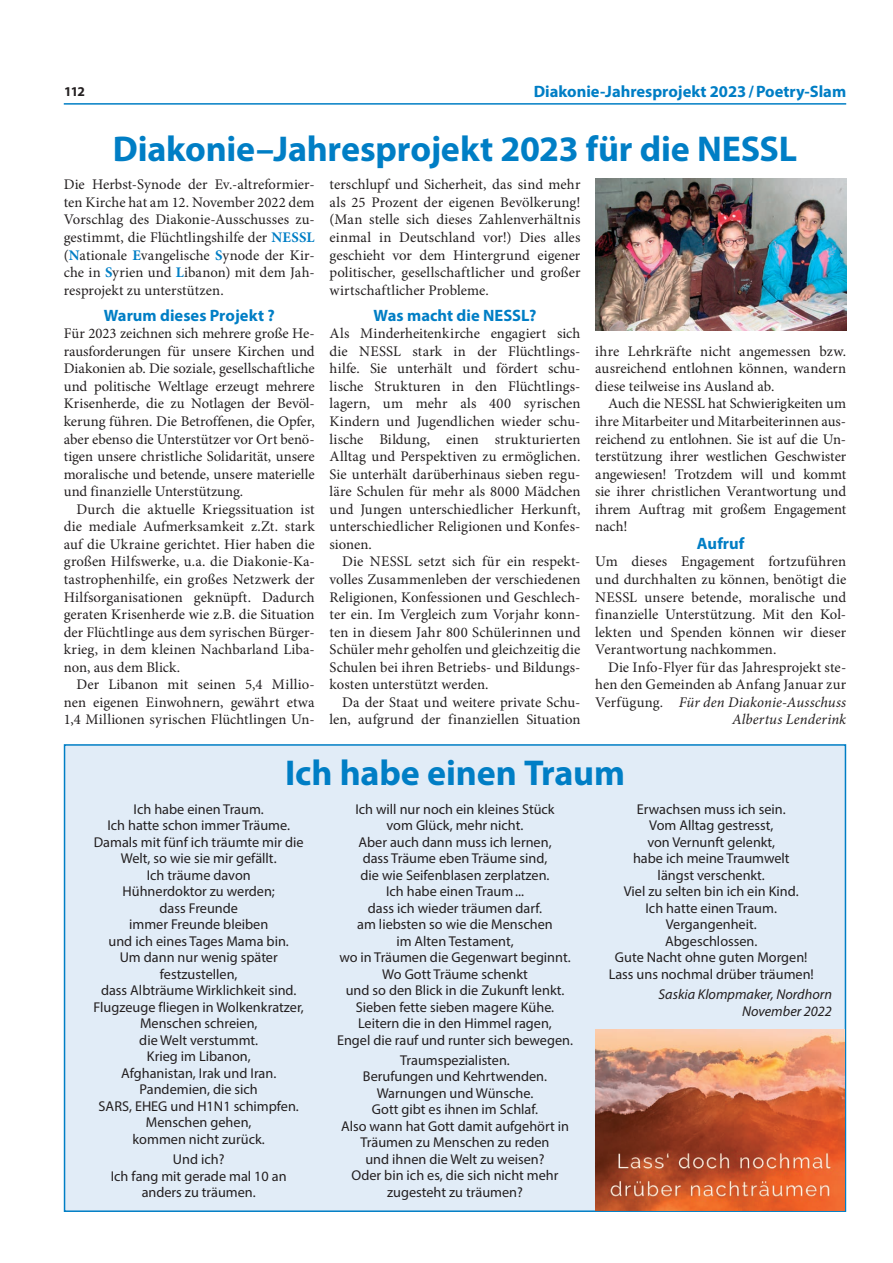
<style>
.page{position:relative;width:893px;height:1263px;background:#fff}
.page>*{position:absolute;margin:0;border:0;box-sizing:border-box;transform-origin:0 0}
.t1{font:700 36px "Myriad Pro";letter-spacing:-.005em;color:#007ec5}
.t2{font:700 16.5px "Myriad Pro";color:#007ec5}
.t3{font:14.7px/17.5px "Minion Pro";letter-spacing:.005em;color:#231f20;text-align:justify}
.t4{font:14.25px/16.5px "Myriad Pro";color:#231f20;text-align:center}
.t5{font:italic 14.25px/16.5px "Myriad Pro";color:#231f20;text-align:right}
.t6{font:700 13.5px "Myriad Pro";color:#231f20}
.s1{font-weight:700;color:#007ec5}
.s2{font-style:italic}
</style>
<div class="page">
<hr style="left:64px;top:103px;width:782px;height:2px;background:#007ec5">
<div style="left:64px;top:744px;width:782px;height:468px;background:#e1ecf7"></div>
<img style="left:595px;top:1029px;width:250px;height:181px">
<img style="left:595px;top:1210px;width:250px;height:1px">
<img style="left:595px;top:179px;width:251px;height:152px">
<p class="t6" style="left:64px;top:82px;width:22px">112</p>
<p class="t2" style="left:534px;top:81px;width:314px">Diakonie-Jahresprojekt 2023 / Poetry-Slam</p>
<h1 class="t1" style="left:113px;top:125px;width:686px">Diakonie–Jahresprojekt 2023 für die NESSL</h1>
<p class="t3" style="left:64px;top:176px;width:252px">Die Herbst-Synode der Ev.-altreformier&shy;ten Kirche hat am 12. November 2022 dem Vorschlag des Diakonie-Ausschusses zu&shy;gestimmt, die Flüchtlingshilfe der <span class="s1">NESSL </span>(<span class="s1">N</span>ationale <span class="s1">E</span>vangelische <span class="s1">S</span>ynode der Kir&shy;che in <span class="s1">S</span>yrien und <span class="s1">L</span>ibanon) mit dem Jah&shy;resprojekt zu unterstützen.</p>
<p class="t2" style="left:104px;top:304px;width:173px">Warum dieses Projekt ?</p>
<p class="t3" style="left:64px;top:325px;width:252px">Für 2023 zeichnen sich mehrere große He&shy;rausforderungen für unsere Kirchen und Diakonien ab. Die soziale, gesellschaftliche und politische Weltlage erzeugt mehrere Krisenherde, die zu Notlagen der Bevöl&shy;kerung führen. Die Betroffenen, die Opfer, aber ebenso die Unterstützer vor Ort benö&shy;tigen unsere christliche Solidarität, unsere moralische und betende, unsere materielle und finanzielle Unterstützung.</p>
<p class="t3" style="left:64px;top:500px;width:252px;text-indent:13px">Durch die aktuelle Kriegssituation ist die mediale Aufmerksamkeit z.Zt. stark auf die Ukraine gerichtet. Hier haben die großen Hilfswerke, u.a. die Diakonie-Ka&shy;tastrophenhilfe, ein großes Netzwerk der Hilfsorganisationen geknüpft. Dadurch geraten Krisenherde wie z.B. die Situation der Flüchtlinge aus dem syrischen Bürger&shy;krieg, in dem kleinen Nachbarland Liba&shy;non, aus dem Blick.</p>
<p class="t3" style="left:64px;top:676px;width:252px;text-indent:13px">Der Libanon mit seinen 5,4 Millio&shy;nen eigenen Einwohnern, gewährt etwa 1,4 Millionen syrischen Flüchtlingen Un-</p>
<p class="t3" style="left:330px;top:176px;width:252px">terschlupf und Sicherheit, das sind mehr als 25 Prozent der eigenen Bevölkerung! (Man stelle sich dieses Zahlenverhältnis einmal in Deutschland vor!) Dies alles geschieht vor dem Hintergrund eigener politischer, gesellschaftlicher und großer wirtschaftlicher Probleme.</p>
<p class="t2" style="left:374px;top:304px;width:164px">Was macht die NESSL?</p>
<p class="t3" style="left:330px;top:325px;width:252px">Als Minderheitenkirche engagiert sich die NESSL stark in der Flüchtlings&shy;hilfe. Sie unterhält und fördert schu&shy;lische Strukturen in den Flüchtlings&shy;lagern, um mehr als 400 syrischen Kindern und Jugendlichen wieder schu&shy;lische Bildung, einen strukturierten Alltag und Perspektiven zu ermöglichen.<br>Sie unterhält darüberhinaus sieben regu&shy;läre Schulen für mehr als 8000 Mädchen und Jungen unterschiedlicher Herkunft, unterschiedlicher Religionen und Konfes&shy;sionen.</p>
<p class="t3" style="left:330px;top:553px;width:252px;text-indent:13px">Die NESSL setzt sich für ein respekt&shy;volles Zusammenleben der verschiedenen Religionen, Konfessionen und Geschlech&shy;ter ein. Im Vergleich zum Vorjahr konn&shy;ten in diesem Jahr 800 Schülerinnen und Schüler mehr geholfen und gleichzeitig die Schulen bei ihren Betriebs- und Bildungs&shy;kosten unterstützt werden.</p>
<p class="t3" style="left:330px;top:693px;width:252px;text-align:right">Da der Staat und weitere private Schu&shy;len, aufgrund der finanziellen Situation</p>
<p class="t3" style="left:595px;top:342px;width:252px">ihre Lehrkräfte nicht angemessen bzw. ausreichend entlohnen können, wandern diese teilweise ins Ausland ab.</p>
<p class="t3" style="left:595px;top:395px;width:252px;text-indent:13px">Auch die NESSL hat Schwierigkeiten um ihre Mitarbeiter und Mitarbeiterinnen aus&shy;reichend zu entlohnen. Sie ist auf die Un&shy;terstützung ihrer westlichen Geschwister angewiesen! Trotzdem will und kommt sie ihrer christlichen Verantwortung und ihrem Auftrag mit großem Engagement nach!</p>
<p class="t2" style="left:697px;top:532px;width:49px">Aufruf</p>
<p class="t3" style="left:595px;top:553px;width:252px">Um dieses Engagement fortzuführen und durchhalten zu können, benötigt die NESSL unsere betende, moralische und finanzielle Unterstützung. Mit den Kol&shy;lekten und Spenden können wir dieser Verantwortung nachkommen.</p>
<p class="t3" style="left:595px;top:658px;width:252px;text-align:right">Die Info-Flyer für das Jahresprojekt ste&shy;hen den Gemeinden ab Anfang Januar zur Verfügung. <span class="s2">Für den Diakonie-Ausschuss Albertus Lenderink</span></p>
<h1 class="t1" style="left:285px;top:750px;width:341px">Ich habe einen Traum</h1>
<p class="t4" style="left:94px;top:800px;width:212px">Ich habe einen Traum.<br>Ich hatte schon immer Träume.<br>Damals mit fünf ich träumte mir die<br>Welt, so wie sie mir gefällt.<br>Ich träume davon<br>Hühnerdoktor zu werden;<br>dass Freunde<br>immer Freunde bleiben<br>und ich eines Tages Mama bin.<br>Um dann nur wenig später festzustellen,<br>dass Albträume Wirklichkeit sind.<br>Flugzeuge fliegen in Wolkenkratzer,<br>Menschen schreien,<br>die Welt verstummt.<br>Krieg im Libanon,<br>Afghanistan, Irak und Iran.<br>Pandemien, die sich<br>SARS, EHEG und H1N1 schimpfen.<br>Menschen gehen,<br>kommen nicht zurück.</p>
<p class="t4" style="left:111px;top:1151px;width:177px">Und ich?<br>Ich fang mit gerade mal 10 an anders zu träumen.</p>
<p class="t4" style="left:337px;top:800px;width:238px">Ich will nur noch ein kleines Stück<br>vom Glück, mehr nicht.<br>Aber auch dann muss ich lernen,<br>dass Träume eben Träume sind,<br>die wie Seifenblasen zerplatzen.<br>Ich habe einen Traum ...<br>dass ich wieder träumen darf.<br>am liebsten so wie die Menschen<br>im Alten Testament,<br>wo in Träumen die Gegenwart beginnt.<br>Wo Gott Träume schenkt<br>und so den Blick in die Zukunft lenkt.<br>Sieben fette sieben magere Kühe.<br>Leitern die in den Himmel ragen,<br>Engel die rauf und runter sich bewegen.</p>
<p class="t4" style="left:341px;top:1052px;width:230px">Traumspezialisten.<br>Berufungen und Kehrtwenden.<br>Warnungen und Wünsche.<br>Gott gibt es ihnen im Schlaf.<br>Also wann hat Gott damit aufgehört in<br>Träumen zu Menschen zu reden<br>und ihnen die Welt zu weisen?<br>Oder bin ich es, die sich nicht mehr zugesteht zu träumen?</p>
<p class="t4" style="left:609px;top:800px;width:207px">Erwachsen muss ich sein.<br>Vom Alltag gestresst,<br>von Vernunft gelenkt,<br>habe ich meine Traumwelt<br>längst verschenkt.<br>Viel zu selten bin ich ein Kind.<br>Ich hatte einen Traum.<br>Vergangenheit.<br>Abgeschlossen.<br>Gute Nacht ohne guten Morgen!<br>Lass uns nochmal drüber träumen!</p>
<p class="t5" style="left:658px;top:986px;width:175px">Saskia Klompmaker, Nordhorn<br>November 2022</p>
</div>
